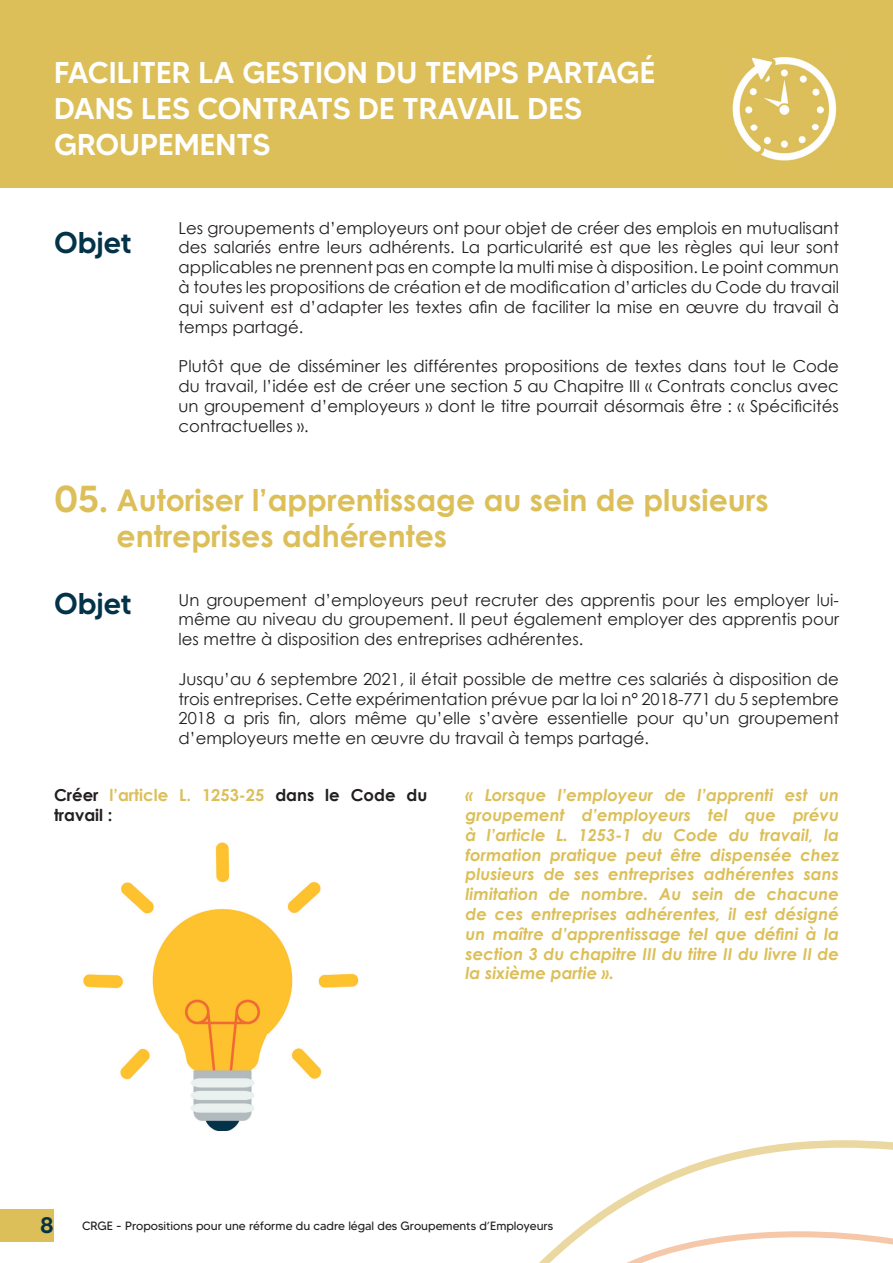
<style>
.page{position:relative;width:893px;height:1263px;background:#fff}
.page>*{position:absolute;margin:0;border:0;box-sizing:border-box;transform-origin:0 0}
.t1{font:500 37.5px "MADETOMMY";color:#dcbf59}
.t2{font:500 30px/36px "MADETOMMY";color:#fff}
.t3{font:700 30px/36px "Century Gothic";color:#dcbf59}
.t4{font:500 30px "MADETOMMY";color:#033349}
.t5{font:500 22.5px "MADETOMMY";color:#033349}
.t6{font:16.5px/19.8px "Century Gothic";color:#231f20;text-align:justify}
.t7{font:italic 700 16.5px/19.8px "Century Gothic";color:#dcbf59;text-align:justify}
.t8{font:700 16.5px/19.8px "Century Gothic";color:#231f20}
.t9{font:12px "MADETOMMY";color:#231f20}
.s1{color:#dcbf59}
</style>
<div class="page">
<div style="left:0;top:0;width:893px;height:188px;background:#dcbf59"></div>
<img style="left:732px;top:57px;width:105px;height:104px">
<img style="left:83px;top:842px;width:276px;height:288px">
<div style="left:0;top:1209px;width:54px;height:33px;background:#dcbf59"></div>
<svg style="left:539px;top:1140px;width:354px;height:123px"></svg>
<h2 class="t2" style="left:54px;top:55px;width:603px">FACILITER LA GESTION DU TEMPS PARTAGÉ<br>DANS LES CONTRATS DE TRAVAIL DES<br>GROUPEMENTS</h2>
<h2 class="t4" style="left:54px;top:224px;width:80px">Objet</h2>
<p class="t6" style="left:179px;top:217px;width:662px">Les groupements d’employeurs ont pour objet de créer des emplois en mutualisant des salariés entre leurs adhérents. La particularité est que les règles qui leur sont applicables ne prennent pas en compte la multi mise à disposition. Le point commun à toutes les propositions de création et de modification d’articles du Code du travail qui suivent est d’adapter les textes afin de faciliter la mise en œuvre du travail à temps partagé.</p>
<p class="t6" style="left:179px;top:356px;width:662px">Plutôt que de disséminer les différentes propositions de textes dans tout le Code du travail, l’idée est de créer une section 5 au Chapitre III « Contrats conclus avec un groupement d’employeurs » dont le titre pourrait désormais être : « Spécificités contractuelles ».</p>
<h1 class="t1" style="left:54px;top:476px;width:55px">05.</h1>
<h2 class="t3" style="left:116px;top:481px;width:654px">Autoriser l’apprentissage au sein de plusieurs entreprises adhérentes</h2>
<h2 class="t4" style="left:54px;top:585px;width:80px">Objet</h2>
<p class="t6" style="left:179px;top:589px;width:662px">Un groupement d’employeurs peut recruter des apprentis pour les employer lui&shy;même au niveau du groupement. Il peut également employer des apprentis pour les mettre à disposition des entreprises adhérentes.</p>
<p class="t6" style="left:179px;top:669px;width:662px">Jusqu’au 6 septembre 2021, il était possible de mettre ces salariés à disposition de trois entreprises. Cette expérimentation prévue par la loi n° 2018-771 du 5 septembre 2018 a pris fin, alors même qu’elle s’avère essentielle pour qu’un groupement d’employeurs mette en œuvre du travail à temps partagé.</p>
<p class="t8" style="left:54px;top:784px;width:375px">Créer <span class="s1">l’article L. 1253-25</span> dans le Code du travail :</p>
<p class="t7" style="left:466px;top:784px;width:375px">« Lorsque l’employeur de l’apprenti est un groupement d’employeurs tel que prévu à l’article L. 1253-1 du Code du travail, la formation pratique peut être dispensée chez plusieurs de ses entreprises adhérentes sans limitation de nombre. Au sein de chacune de ces entreprises adhérentes, il est désigné un maître d’apprentissage tel que défini à la section 3 du chapitre III du titre II du livre II de la sixième partie ».</p>
<h3 class="t5" style="left:40px;top:1211px;width:15px">8</h3>
<p class="t9" style="left:82px;top:1218px;width:473px">CRGE - Propositions pour une réforme du cadre légal des Groupements d’Employeurs</p>
</div>
